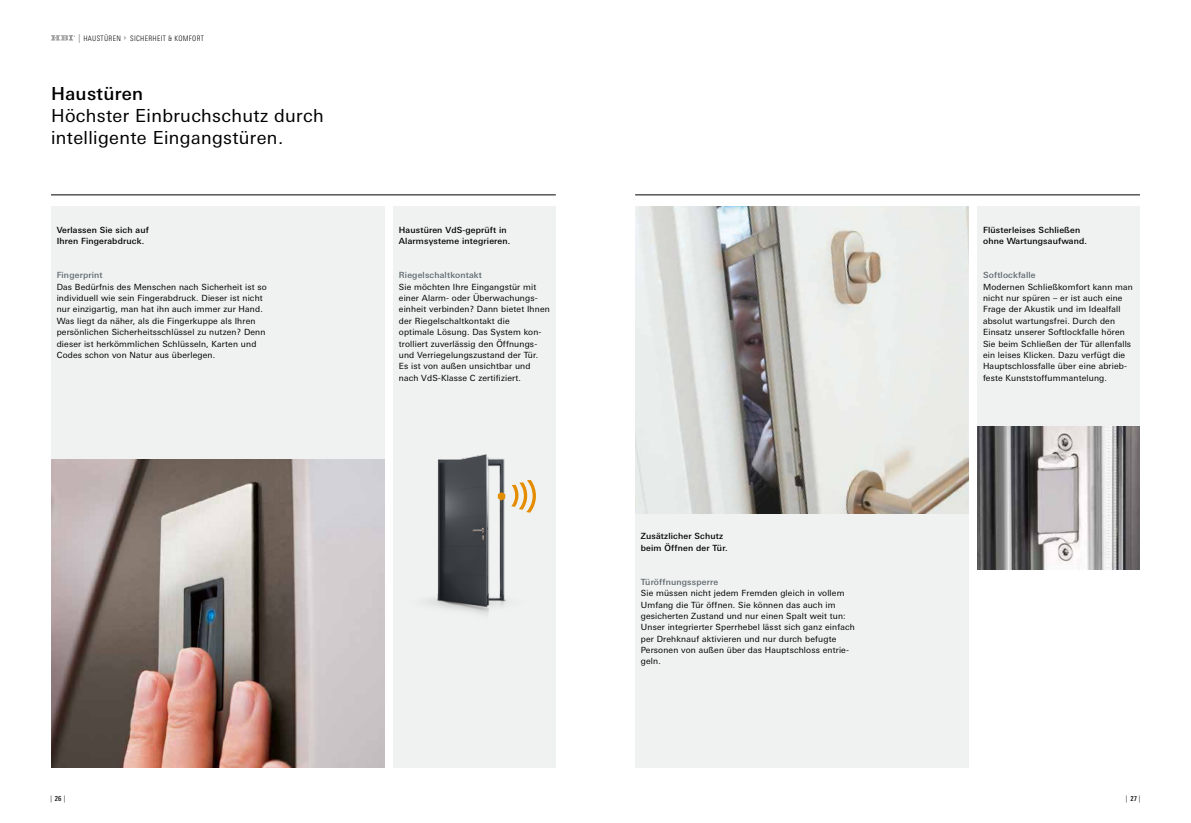
<style>
.page{position:relative;width:1191px;height:823px;background:#fff}
.page>*{position:absolute;margin:0;border:0;box-sizing:border-box;transform-origin:0 0}
.t1{font:18px/22px "Linotype Univers Basic";letter-spacing:.02em;color:#000}
.t2{font:500 18px "Linotype Univers Basic";letter-spacing:.02em;color:#000}
.t3{font:8.5px/11.3px "Linotype Univers Basic";letter-spacing:.02em;color:#000}
.t4{font:500 8.5px/11.3px "Linotype Univers Basic";letter-spacing:.02em;color:#000}
.t5{font:500 8.5px "Linotype Univers Basic";letter-spacing:.02em;color:#5d686d}
.t6{font:300 condensed 7.5px "Linotype Univers";letter-spacing:.045em;color:#000}
.t7{font:300 condensed 7px "Linotype Univers";color:#000}
.s1{font-size:8.6px;color:#636362}
.s2{font-weight:500}
</style>
<div class="page">
<svg style="left:51px;top:35px;width:24px;height:6px"></svg>
<div style="left:51px;top:206px;width:334px;height:253px;background:#f0f1f1"></div>
<div style="left:393px;top:206px;width:163px;height:561px;background:#f0f1f1"></div>
<img style="left:51px;top:459px;width:334px;height:308px">
<img style="left:635px;top:206px;width:334px;height:308px">
<img style="left:428px;top:454px;width:78px;height:161px">
<hr style="left:51px;top:194px;width:505px;height:1px;background:#000">
<hr style="left:635px;top:194px;width:505px;height:1px;background:#000">
<svg style="left:498px;top:478px;width:38px;height:35px"></svg>
<div style="left:977px;top:206px;width:163px;height:253px;background:#f0f1f1"></div>
<img style="left:977px;top:426px;width:163px;height:143px">
<div style="left:635px;top:514px;width:334px;height:253px;background:#f0f1f1"></div>
<p class="t6" style="left:78px;top:34px;width:126px"><span class="s1">|</span> HAUSTÜREN SICHERHEIT &amp; KOMFORT</p>
<h1 class="t2" style="left:51px;top:83px;width:94px">Haustüren</h1>
<h1 class="t1" style="left:51px;top:105px;width:274px">Höchster Einbruchschutz durch intelligente Eingangstüren.</h1>
<p class="t4" style="left:57px;top:224px;width:94px">Verlassen Sie sich auf<br>Ihren Fingerabdruck.</p>
<p class="t5" style="left:57px;top:270px;width:48px">Fingerprint</p>
<p class="t3" style="left:57px;top:281px;width:212px">Das Bedürfnis des Menschen nach Sicherheit ist so individuell wie sein Fingerabdruck. Dieser ist nicht nur einzigartig, man hat ihn auch immer zur Hand.<br>Was liegt da näher, als die Fingerkuppe als Ihren persönlichen Sicherheitsschlüssel zu nutzen? Denn dieser ist herkömmlichen Schlüsseln, Karten und Codes schon von Natur aus überlegen.</p>
<p class="t4" style="left:399px;top:224px;width:113px">Haustüren VdS-geprüft in<br>Alarmsysteme integrieren.</p>
<p class="t5" style="left:399px;top:270px;width:85px">Riegelschaltkontakt</p>
<p class="t3" style="left:399px;top:281px;width:152px">Sie möchten Ihre Eingangstür mit einer Alarm- oder Überwachungs&shy;einheit verbinden? Dann bietet Ihnen der Riegelschaltkontakt die<br>optimale Lösung. Das System kon&shy;trolliert zuverlässig den Öffnungs&shy;und Verriegelungszustand der Tür.<br>Es ist von außen unsichtbar und nach VdS-Klasse C zertifiziert.</p>
<p class="t4" style="left:641px;top:530px;width:88px">Zusätzlicher Schutz beim Öffnen der Tür.</p>
<p class="t5" style="left:641px;top:576px;width:79px">Türöffnungssperre</p>
<p class="t3" style="left:641px;top:587px;width:215px">Sie müssen nicht jedem Fremden gleich in vollem Umfang die Tür öffnen. Sie können das auch im gesicherten Zustand und nur einen Spalt weit tun:<br>Unser integrierter Sperrhebel lässt sich ganz einfach per Drehknauf aktivieren und nur durch befugte Personen von außen über das Hauptschloss entrie&shy;geln.</p>
<p class="t4" style="left:983px;top:224px;width:106px">Flüsterleises Schließen ohne Wartungsaufwand.</p>
<p class="t5" style="left:983px;top:270px;width:54px">Softlockfalle</p>
<p class="t3" style="left:983px;top:281px;width:151px">Modernen Schließkomfort kann man nicht nur spüren – er ist auch eine Frage der Akustik und im Idealfall absolut wartungsfrei. Durch den Einsatz unserer Softlockfalle hören Sie beim Schließen der Tür allenfalls ein leises Klicken. Dazu verfügt die Hauptschlossfalle über eine abrieb&shy;feste Kunststoffummantelung.</p>
<p class="t7" style="left:50px;top:793px;width:17px">| <span class="s2">26</span> |</p>
<p class="t7" style="left:1125px;top:793px;width:16px">| <span class="s2">27</span> |</p>
</div>
